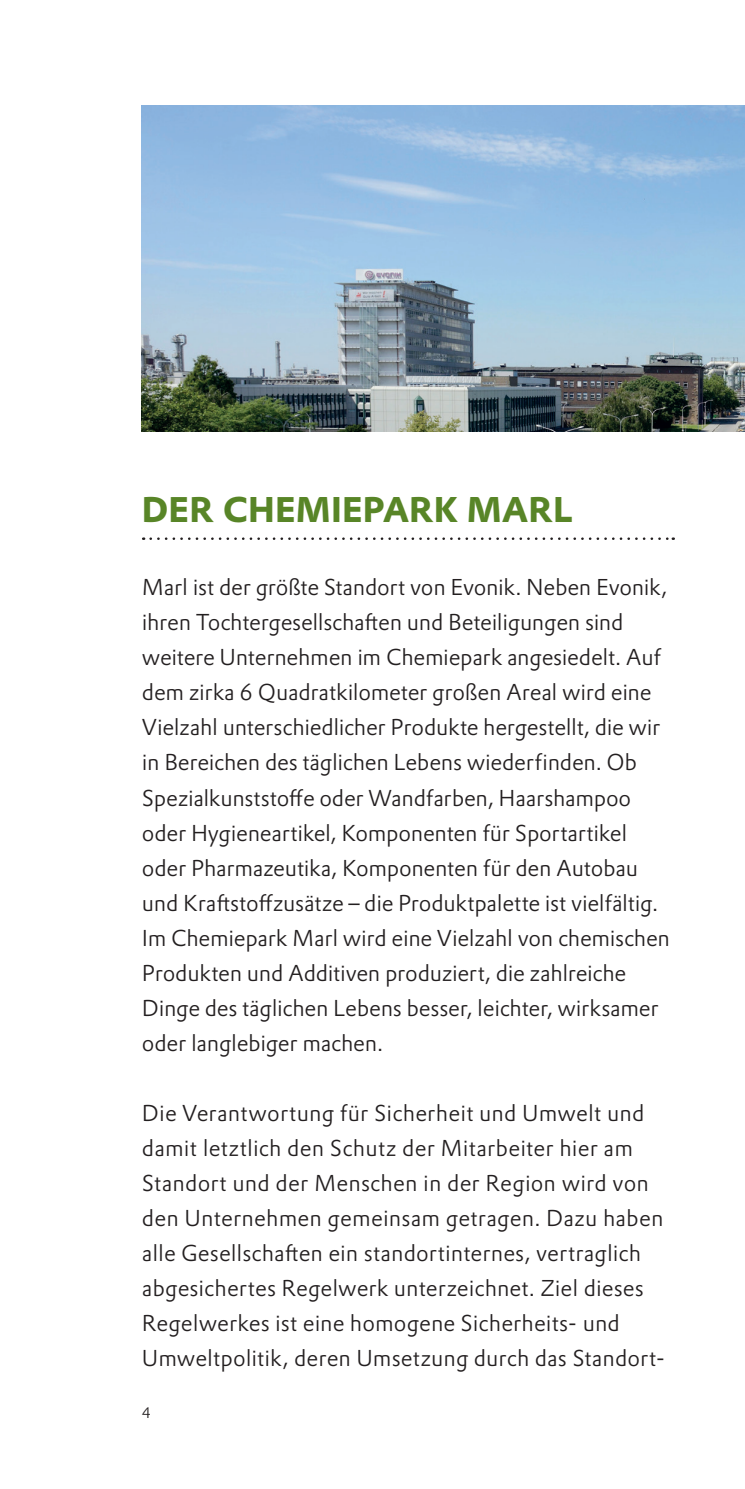
<style>
.page{position:relative;width:745px;height:1489px;background:#fff}
.page>*{position:absolute;margin:0;border:0;box-sizing:border-box;transform-origin:0 0}
.t1{font:700 35px "Evonik Prokyon";letter-spacing:.005em;color:#588527}
.t2{font:300 22.5px/35px "Evonik Prokyon";letter-spacing:-.005em;color:#231f20}
.t3{font:300 15px "Evonik Prokyon";color:#231f20}
</style>
<div class="page">
<img style="left:142px;top:105px;width:602px;height:326px">
<svg style="left:150px;top:537px;width:523px;height:3px"></svg>
<h1 class="t1" style="left:142px;top:481px;width:432px">DER CHEMIEPARK MARL</h1>
<p class="t2" style="left:142px;top:568px;width:529px">Marl ist der größte Standort von Evonik. Neben Evonik, ihren Tochtergesellschaften und Beteiligungen sind weitere Unternehmen im Chemiepark angesiedelt. Auf dem zirka 6 Quadratkilometer großen Areal wird eine Vielzahl unterschiedlicher Produkte hergestellt, die wir in Bereichen des täglichen Lebens wiederfinden. Ob Spezialkunststoffe oder Wandfarben, Haarshampoo oder Hygieneartikel, Komponenten für Sportartikel oder Pharmazeutika, Komponenten für den Autobau und Kraftstoffzusätze – die Produktpalette ist vielfältig.<br>Im Chemiepark Marl wird eine Vielzahl von chemischen Produkten und Additiven produziert, die zahlreiche Dinge des täglichen Lebens besser, leichter, wirksamer oder langlebiger machen.</p>
<p class="t2" style="left:142px;top:1093px;width:524px">Die Verantwortung für Sicherheit und Umwelt und damit letztlich den Schutz der Mitarbeiter hier am Standort und der Menschen in der Region wird von den Unternehmen gemeinsam getragen. Dazu haben alle Gesellschaften ein standortinternes, vertraglich abgesichertes Regelwerk unterzeichnet. Ziel dieses Regelwerkes ist eine homogene Sicherheits- und Umweltpolitik, deren Umsetzung durch das Standort-</p>
<p class="t3" style="left:142px;top:1400px;width:11px">4</p>
</div>
